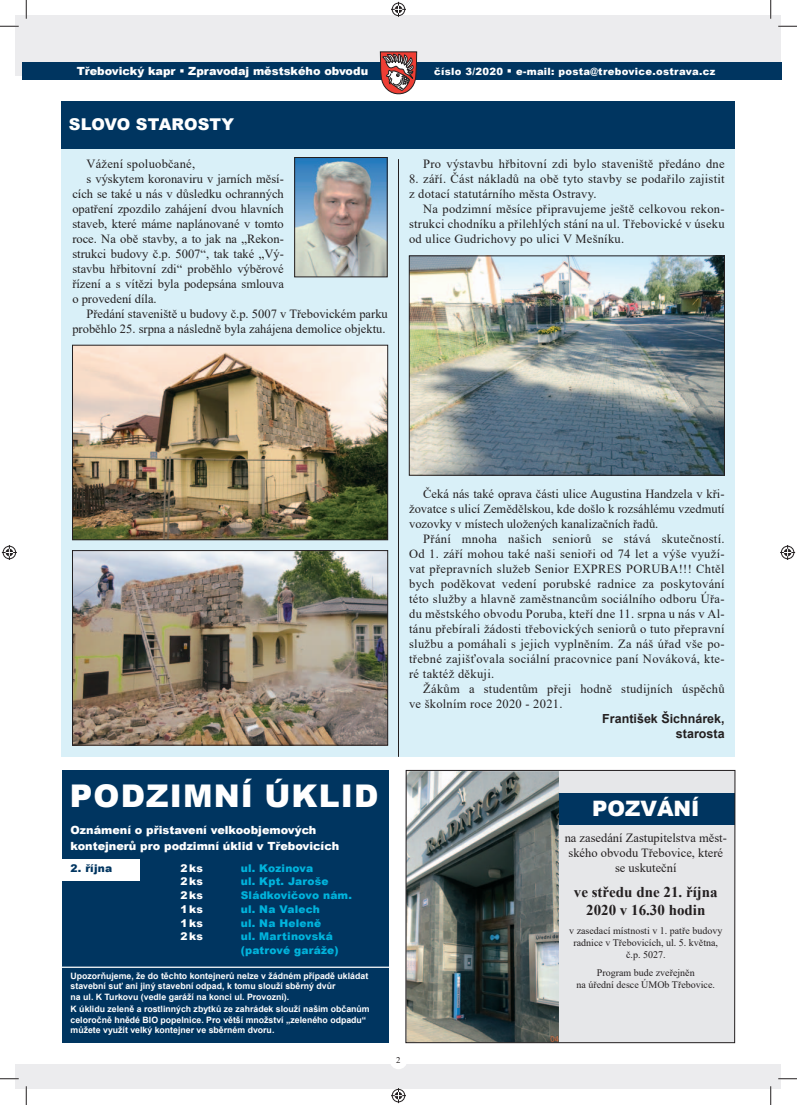
<style>
.page{position:relative;width:797px;height:1105px;background:#fff}
.page>*{position:absolute;margin:0;border:0;box-sizing:border-box;transform-origin:0 0}
.t1{font:900 31.25px "Arial";letter-spacing:.035em;color:#fff}
.t2{font:900 21.25px "Arial";color:#fff}
.t3{font:900 16.25px "Arial";letter-spacing:.01em;color:#fff}
.t4{font:700 15px/18px "Times New Roman";color:#231f20;text-align:center}
.t5{font:12.5px/15px "Times New Roman";color:#231f20;text-align:justify}
.t6{font:12.5px/15px "Times New Roman";letter-spacing:.02em;color:#231f20}
.t7{font:700 12.5px/15px "Arial";color:#231f20;text-align:right}
.t8{font:900 11.25px/16.2px "Arial";color:#fff}
.t9{font:900 10.62px/13.8px "Arial";letter-spacing:.02em;color:#00b3dc}
.t10{font:900 10.62px "Arial";letter-spacing:.02em;color:#fff}
.t11{font:900 10.62px "Arial";letter-spacing:.02em;color:#003560}
.t12{font:10px/12px "Times New Roman";color:#231f20;text-align:center}
.t13{font:900 10px "Arial";letter-spacing:.03em;color:#fff}
.t14{font:700 8.75px/10.5px "Arial";color:#fff}
.t15{font:8.75px "Times New Roman";color:#231f20}
</style>
<div class="page">
<img style="left:16px;top:16px;width:765px;height:1073px">
<svg style="left:0;top:25px;width:19px;height:2px"></svg>
<svg style="left:778px;top:25px;width:19px;height:2px"></svg>
<svg style="left:0;top:1078px;width:19px;height:1px"></svg>
<svg style="left:778px;top:1078px;width:19px;height:1px"></svg>
<svg style="left:25px;top:0;width:2px;height:19px"></svg>
<svg style="left:25px;top:1086px;width:2px;height:19px"></svg>
<svg style="left:770px;top:0;width:1px;height:19px"></svg>
<svg style="left:770px;top:1086px;width:1px;height:19px"></svg>
<svg style="left:391px;top:2px;width:15px;height:15px"></svg>
<svg style="left:391px;top:1088px;width:15px;height:15px"></svg>
<svg style="left:2px;top:545px;width:15px;height:15px"></svg>
<svg style="left:780px;top:545px;width:15px;height:15px"></svg>
<p class="t8" style="left:77px;top:62px;width:293px">Třebovický kapr ▪ Zpravodaj městského obvodu</p>
<p class="t13" style="left:434px;top:64px;width:283px">číslo 3/2020 ▪ e-mail: posta@trebovice.ostrava.cz</p>
<h3 class="t3" style="left:69px;top:113px;width:167px">SLOVO STAROSTY</h3>
<p class="t6" style="left:86px;top:156px;width:110px">Vážení spoluobčané,</p>
<p class="t5" style="left:86px;top:171px;width:199px">s výskytem koronaviru v jarních měsí-</p>
<p class="t5" style="left:72px;top:186px;width:213px">cích se také u nás v důsledku ochranných</p>
<p class="t5" style="left:72px;top:201px;width:213px">opatření zpozdilo zahájení dvou hlavních</p>
<p class="t5" style="left:72px;top:216px;width:213px">staveb, které máme naplánované v tomto</p>
<p class="t5" style="left:72px;top:231px;width:213px">roce. Na obě stavby, a to jak na „Rekon-</p>
<p class="t5" style="left:72px;top:246px;width:213px">strukci budovy č.p. 5007“, tak také „Vý-</p>
<p class="t5" style="left:72px;top:261px;width:213px">stavbu hřbitovní zdi“ proběhlo výběrové</p>
<p class="t5" style="left:72px;top:276px;width:213px">řízení a s vítězi byla podepsána smlouva</p>
<p class="t5" style="left:72px;top:291px;width:86px">o provedení díla.</p>
<p class="t5" style="left:86px;top:306px;width:303px">Předání staveniště u budovy č.p. 5007 v Třebovickém parku</p>
<p class="t5" style="left:72px;top:321px;width:315px">proběhlo 25. srpna a následně byla zahájena demolice objektu.</p>
<p class="t6" style="left:423px;top:156px;width:303px">Pro výstavbu hřbitovní zdi bylo staveniště předáno dne</p>
<p class="t6" style="left:409px;top:171px;width:317px">8. září. Část nákladů na obě tyto stavby se podařilo zajistit z dotací statutárního města Ostravy.</p>
<p class="t5" style="left:409px;top:201px;width:317px;text-indent:14px">Na podzimní měsíce připravujeme ještě celkovou rekon&shy;strukci chodníku a přilehlých stání na ul. Třebovické v úseku od ulice Gudrichovy po ulici V Mešníku.</p>
<h1 class="t1" style="left:70px;top:773px;width:310px">PODZIMNÍ ÚKLID</h1>
<p class="t8" style="left:71px;top:821px;width:270px">Oznámení o přistavení velkoobjemových kontejnerů pro podzimní úklid v Třebovicích</p>
<p class="t11" style="left:71px;top:860px;width:43px">2. října</p>
<p class="t10" style="left:180px;top:860px;width:24px">2 ks</p>
<p class="t9" style="left:241px;top:860px;width:74px">ul. Kozinova</p>
<p class="t10" style="left:180px;top:874px;width:24px">2 ks</p>
<p class="t9" style="left:241px;top:874px;width:89px">ul. Kpt. Jaroše</p>
<p class="t10" style="left:180px;top:887px;width:24px">2 ks</p>
<p class="t9" style="left:241px;top:888px;width:113px">Sládkovičovo nám.</p>
<p class="t10" style="left:180px;top:901px;width:24px">1 ks</p>
<p class="t9" style="left:241px;top:902px;width:81px">ul. Na Valech</p>
<p class="t10" style="left:180px;top:915px;width:24px">1 ks</p>
<p class="t9" style="left:241px;top:915px;width:82px">ul. Na Heleně</p>
<p class="t10" style="left:180px;top:929px;width:24px">2 ks</p>
<p class="t9" style="left:241px;top:929px;width:99px">ul. Martinovská (patrové garáže)</p>
<p class="t14" style="left:71px;top:970px;width:299px">Upozorňujeme, že do těchto kontejnerů nelze v žádném případě ukládat stavební suť ani jiný stavební odpad, k tomu slouží sběrný dvůr<br>na ul. K Turkovu (vedle garáží na konci ul. Provozní).</p>
<p class="t14" style="left:71px;top:1004px;width:301px">K úklidu zeleně a rostlinných zbytků ze zahrádek slouží našim občanům celoročně hnědé BIO popelnice. Pro větší množství „zeleného odpadu“ můžete využít velký kontejner ve sběrném dvoru.</p>
<p class="t5" style="left:409px;top:486px;width:317px;text-indent:14px">Čeká nás také oprava části ulice Augustina Handzela v kři&shy;žovatce s ulicí Zemědělskou, kde došlo k rozsáhlému vzedmutí vozovky v místech uložených kanalizačních řadů.</p>
<p class="t5" style="left:409px;top:531px;width:317px;text-indent:14px">Přání mnoha našich seniorů se stává skutečností.<br>Od 1. září mohou také naši senioři od 74 let a výše využí&shy;vat přepravních služeb Senior EXPRES PORUBA!!! Chtěl bych poděkovat vedení porubské radnice za poskytování této služby a hlavně zaměstnancům sociálního odboru Úřa&shy;du městského obvodu Poruba, kteří dne 11. srpna u nás v Al&shy;tánu přebírali žádosti třebovických seniorů o tuto přepravní službu a pomáhali s jejich vyplněním. Za náš úřad vše po&shy;třebné zajišťovala sociální pracovnice paní Nováková, kte&shy;ré taktéž děkuji.</p>
<p class="t6" style="left:409px;top:681px;width:317px;text-indent:14px">Žákům a studentům přeji hodně studijních úspěchů ve školním roce 2020 - 2021.</p>
<p class="t7" style="left:602px;top:711px;width:124px">František Šichnárek, starosta</p>
<h2 class="t2" style="left:592px;top:793px;width:109px">POZVÁNÍ</h2>
<p class="t5" style="left:564px;top:830px;width:164px;text-align:center">na zasedání Zastupitelstva měst&shy;ského obvodu Třebovice, které se uskuteční</p>
<p class="t4" style="left:574px;top:883px;width:145px">ve středu dne 21. října<br>2020 v 16.30 hodin</p>
<p class="t12" style="left:569px;top:925px;width:155px">v zasedací místnosti v 1. patře budovy radnice v Třebovicích, ul. 5. května, č.p. 5027.</p>
<p class="t12" style="left:576px;top:967px;width:140px;line-height:11.2px">Program bude zveřejněn<br>na úřední desce ÚMOb Třebovice.</p>
<p class="t15" style="left:396px;top:1055px;width:6px">2</p>
</div>
